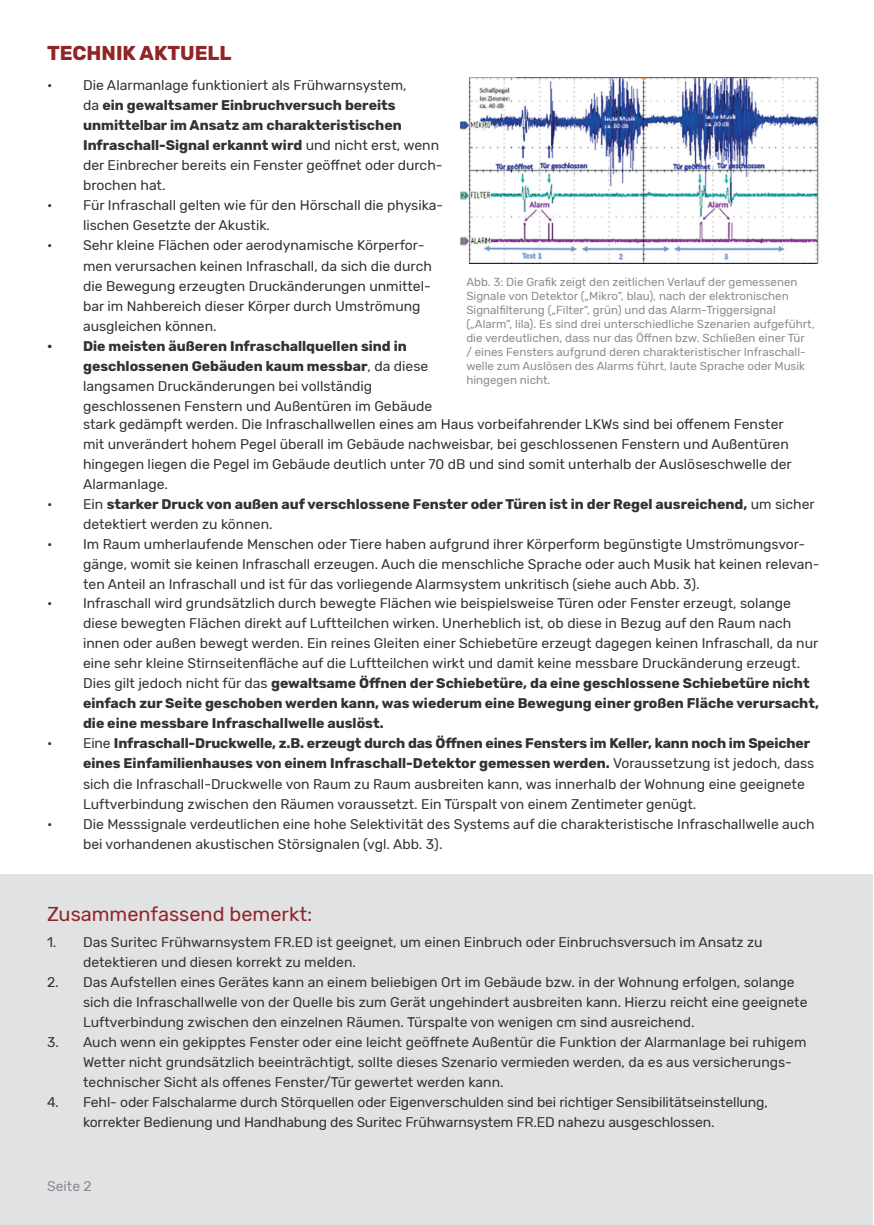
<style>
.page{position:relative;width:874px;height:1225px;background:#fff}
.page>*{position:absolute;margin:0;border:0;box-sizing:border-box;transform-origin:0 0}
.t1{font:20px "Rubik";color:#912427}
.t2{font:700 20px "Rubik";color:#912427}
.t3{font:14px/20px "Rubik";color:#333233}
.t4{font:700 14px/20px "Rubik";color:#333233}
.t5{font:14px "Rubik";color:#8a8c8f}
.t6{font:11.6px/14px "Rubik";color:#8a8c8f}
.s1{font-weight:700}
.s2{font-weight:400}
</style>
<div class="page">
<div style="left:0;top:874px;width:871px;height:350px;background:#e1e2e4"></div>
<img style="left:460px;top:77px;width:359px;height:187px">
<h1 class="t2" style="left:47px;top:45px;width:186px">TECHNIK AKTUELL</h1>
<p class="t3" style="left:83px;top:76px;width:361px;text-indent:-36px">• Die Alarmanlage funktioniert als Frühwarnsystem,<br>da <span class="s1">ein gewaltsamer Einbruchversuch bereits unmittelbar im Ansatz am charakteristischen Infraschall-Signal erkannt wird</span> und nicht erst, wenn der Einbrecher bereits ein Fenster geöffnet oder durch&shy;brochen hat.</p>
<p class="t3" style="left:83px;top:196px;width:361px;text-indent:-36px">• Für Infraschall gelten wie für den Hörschall die physika&shy;lischen Gesetzte der Akustik.</p>
<p class="t3" style="left:83px;top:236px;width:350px;text-indent:-36px">• Sehr kleine Flächen oder aerodynamische Körperfor&shy;men verursachen keinen Infraschall, da sich die durch die Bewegung erzeugten Druckänderungen unmittel&shy;bar im Nahbereich dieser Körper durch Umströmung ausgleichen können.</p>
<p class="t3" style="left:83px;top:336px;width:350px;text-indent:-36px"><span class="s1">• Die meisten äußeren Infraschallquellen sind in geschlossenen Gebäuden kaum messbar</span>, da diese langsamen Druckänderungen bei vollständig geschlossenen Fenstern und Außentüren im Gebäude</p>
<p class="t6" style="left:466px;top:275px;width:349px">Abb. 3: Die Grafik zeigt den zeitlichen Verlauf der gemessenen Signale von Detektor („Mikro“, blau), nach der elektronischen Signalfilterung („Filter“, grün) und das Alarm-Triggersignal („Alarm“, lila). Es sind drei unterschiedliche Szenarien aufgeführt, die verdeutlichen, dass nur das Öffnen bzw. Schließen einer Tür<br>/ eines Fensters aufgrund deren charakteristischer Infraschall&shy;welle zum Auslösen des Alarms führt, laute Sprache oder Musik hingegen nicht.</p>
<p class="t3" style="left:83px;top:414px;width:710px">stark gedämpft werden. Die Infraschallwellen eines am Haus vorbeifahrender LKWs sind bei offenem Fenster mit unverändert hohem Pegel überall im Gebäude nachweisbar, bei geschlossenen Fenstern und Außentüren hingegen liegen die Pegel im Gebäude deutlich unter 70 dB und sind somit unterhalb der Auslöseschwelle der Alarmanlage.</p>
<p class="t4" style="left:83px;top:495px;width:732px;text-indent:-36px"><span class="s2">• Ein</span> starker Druck von außen auf verschlossene Fenster oder Türen ist in der Regel ausreichend, <span class="s2">um sicher detektiert werden zu können.</span></p>
<p class="t3" style="left:83px;top:535px;width:737px;text-indent:-36px">• Im Raum umherlaufende Menschen oder Tiere haben aufgrund ihrer Körperform begünstigte Umströmungsvor&shy;gänge, womit sie keinen Infraschall erzeugen. Auch die menschliche Sprache oder auch Musik hat keinen relevan&shy;ten Anteil an Infraschall und ist für das vorliegende Alarmsystem unkritisch (siehe auch Abb. 3).</p>
<p class="t3" style="left:83px;top:594px;width:737px;text-indent:-36px">• Infraschall wird grundsätzlich durch bewegte Flächen wie beispielsweise Türen oder Fenster erzeugt, solange diese bewegten Flächen direkt auf Luftteilchen wirken. Unerheblich ist, ob diese in Bezug auf den Raum nach innen oder außen bewegt werden. Ein reines Gleiten einer Schiebetüre erzeugt dagegen keinen Infraschall, da nur eine sehr kleine Stirnseitenfläche auf die Luftteilchen wirkt und damit keine messbare Druckänderung erzeugt.<br>Dies gilt jedoch nicht für das <span class="s1">gewaltsame Öffnen der Schiebetüre, da eine geschlossene Schiebetüre nicht einfach zur Seite geschoben werden kann, was wiederum eine Bewegung einer großen Fläche verursacht, die eine messbare Infraschallwelle auslöst.</span></p>
<p class="t3" style="left:83px;top:734px;width:732px;text-indent:-36px">• Eine <span class="s1">Infraschall-Druckwelle, z.B. erzeugt durch das Öffnen eines Fensters im Keller, kann noch im Speicher eines Einfamilienhauses von einem Infraschall-Detektor gemessen werden.</span> Voraussetzung ist jedoch, dass sich die Infraschall-Druckwelle von Raum zu Raum ausbreiten kann, was innerhalb der Wohnung eine geeignete Luftverbindung zwischen den Räumen voraussetzt. Ein Türspalt von einem Zentimeter genügt.</p>
<p class="t3" style="left:83px;top:814px;width:732px;text-indent:-36px">• Die Messsignale verdeutlichen eine hohe Selektivität des Systems auf die charakteristische Infraschallwelle auch bei vorhandenen akustischen Störsignalen (vgl. Abb. 3).</p>
<h1 class="t1" style="left:47px;top:903px;width:266px">Zusammenfassend bemerkt:</h1>
<p class="t3" style="left:83px;top:932px;width:680px;text-indent:-36px">1. Das Suritec Frühwarnsystem FR.ED ist geeignet, um einen Einbruch oder Einbruchsversuch im Ansatz zu detektieren und diesen korrekt zu melden.</p>
<p class="t3" style="left:83px;top:972px;width:725px;text-indent:-36px">2. Das Aufstellen eines Gerätes kann an einem beliebigen Ort im Gebäude bzw. in der Wohnung erfolgen, solange sich die Infraschallwelle von der Quelle bis zum Gerät ungehindert ausbreiten kann. Hierzu reicht eine geeignete<br>Luftverbindung zwischen den einzelnen Räumen. Türspalte von wenigen cm sind ausreichend.</p>
<p class="t3" style="left:83px;top:1032px;width:724px;text-indent:-36px">3. Auch wenn ein gekipptes Fenster oder eine leicht geöffnete Außentür die Funktion der Alarmanlage bei ruhigem<br>Wetter nicht grundsätzlich beeinträchtigt, sollte dieses Szenario vermieden werden, da es aus versicherungs&shy;technischer Sicht als offenes Fenster/Tür gewertet werden kann.</p>
<p class="t3" style="left:83px;top:1092px;width:686px;text-indent:-36px">4. Fehl- oder Falschalarme durch Störquellen oder Eigenverschulden sind bei richtiger Sensibilitätseinstellung, korrekter Bedienung und Handhabung des Suritec Frühwarnsystem FR.ED nahezu ausgeschlossen.</p>
<p class="t5" style="left:47px;top:1178px;width:46px">Seite 2</p>
</div>
